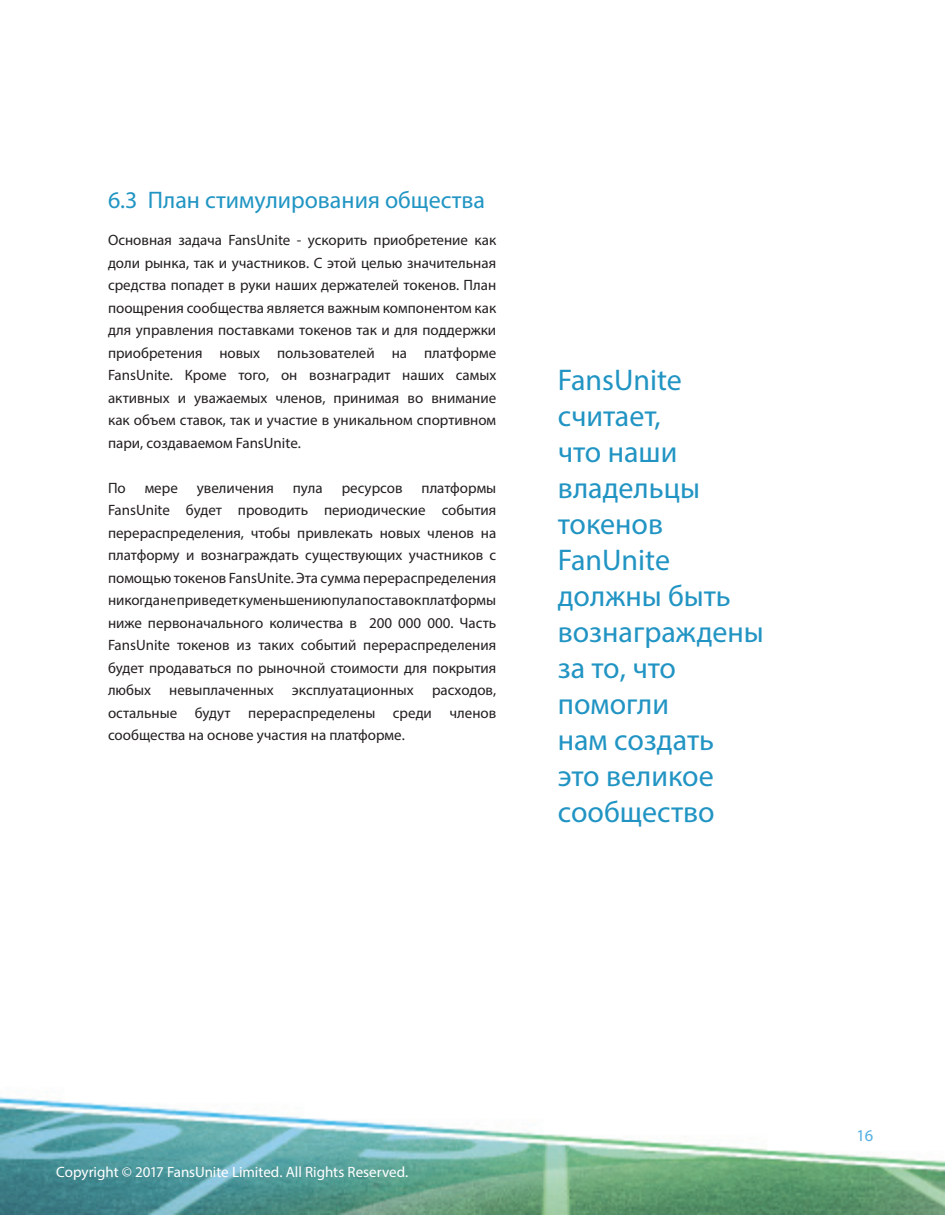
<style>
.page{position:relative;width:945px;height:1215px;background:#fff}
.page>*{position:absolute;margin:0;border:0;box-sizing:border-box;transform-origin:0 0}
.t1{font:30px/36px "Myriad Pro";color:#2194c3}
.t2{font:24px "Myriad Pro";color:#2195c3}
.t3{font:16.5px "Myriad Pro";color:#52aee1}
.t4{font:15px/22.5px "Myriad Pro";color:#231f20;text-align:justify}
.t5{font:15px "Myriad Pro";color:#fff}
</style>
<div class="page">
<img style="left:0;top:1097px;width:945px;height:118px">
<p class="t2" style="left:108px;top:185px;width:379px">6.3 План стимулирования общества</p>
<p class="t4" style="left:108px;top:229px;width:390px">Основная задача FansUnite - ускорить приобретение как доли рынка, так и участников. С этой целью значительная средства попадет в руки наших держателей токенов. План поощрения сообщества является важным компонентом как для управления поставками токенов так и для поддержки приобретения новых пользователей на платформе FansUnite. Кроме того, он вознаградит наших самых активных и уважаемых членов, принимая во внимание как объем ставок, так и участие в уникальном спортивном пари, создаваемом FansUnite.</p>
<p class="t4" style="left:108px;top:476px;width:19px">По</p>
<p class="t4" style="left:145px;top:476px;width:35px">мере</p>
<p class="t4" style="left:197px;top:476px;width:79px">увеличения</p>
<p class="t4" style="left:293px;top:476px;width:31px">пула</p>
<p class="t4" style="left:342px;top:476px;width:62px">ресурсов</p>
<p class="t4" style="left:108px;top:476px;width:390px;text-indent:314px">платформы FansUnite будет проводить периодические события перераспределения, чтобы привлекать новых членов на платформу и вознаграждать существующих участников с помощью токенов FansUnite. Эта сумма перераспределения никогда не приведет к уменьшению пула поставок платформы ниже первоначального количества в 200 000 000. Часть FansUnite токенов из таких событий перераспределения будет продаваться по рыночной стоимости для покрытия любых невыплаченных эксплуатационных расходов, остальные будут перераспределены среди членов сообщества на основе участия на платформе.</p>
<p class="t1" style="left:558px;top:362px;width:208px">FansUnite считает,<br>что наши владельцы токенов<br>FanUnite должны быть вознаграждены за то, что помогли<br>нам создать<br>это великое сообщество</p>
<p class="t5" style="left:56px;top:1163px;width:354px">Copyright © 2017 FansUnite Limited. All Rights Reserved.</p>
<p class="t3" style="left:856px;top:1125px;width:18px">16</p>
</div>
